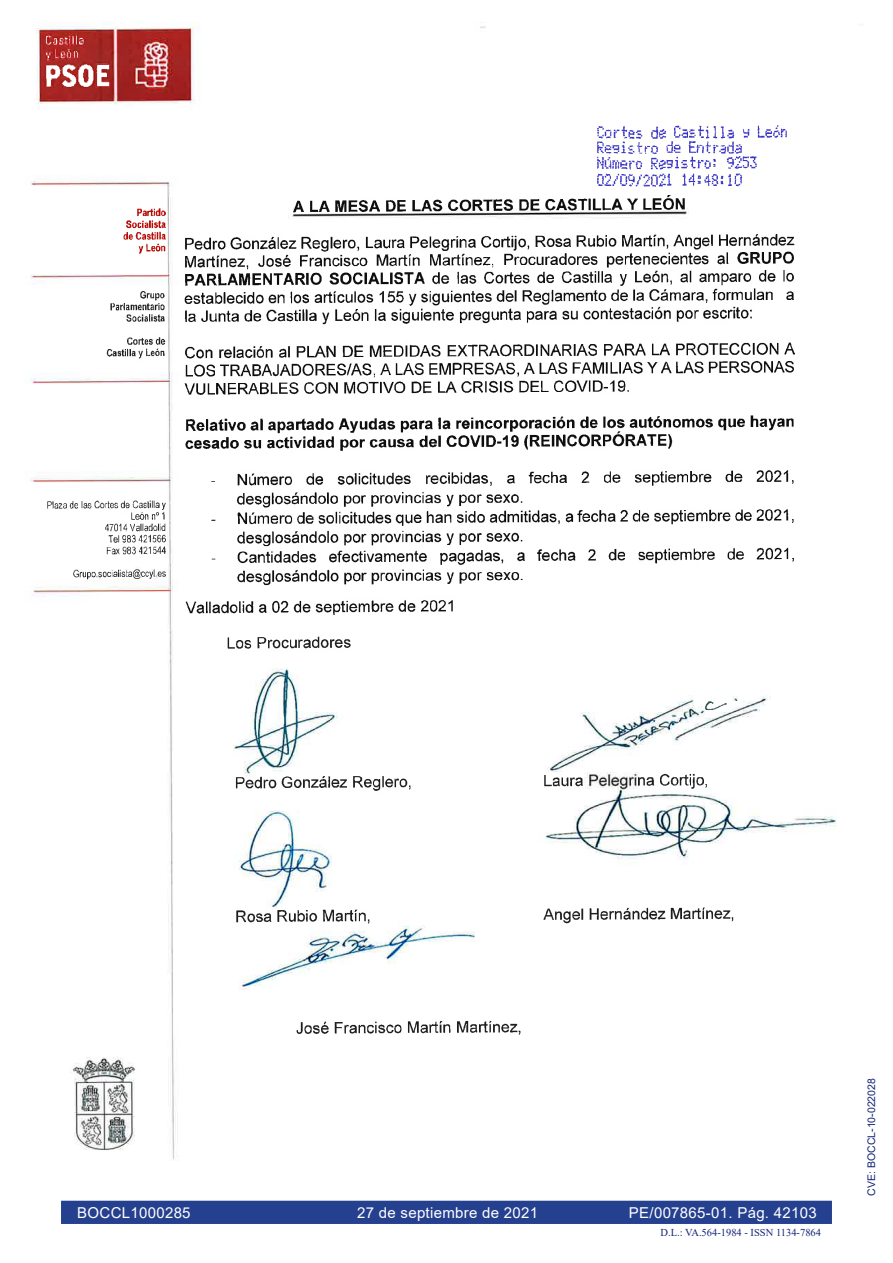
<style>
.page{position:relative;width:893px;height:1263px;background:#fff}
.page>*{position:absolute;margin:0;border:0;box-sizing:border-box;transform-origin:0 0}
.E_CVE{font:15px "Arial";letter-spacing:.02em;color:#fff}
.t1{font:10.5px "Times New Roman";color:#132477}
.t2{font:10.5px "Arial";color:#132477}
</style>
<div class="page">
<div style="left:60px;top:1200px;width:773px;height:25px;background:#25408f"></div>
<div style="left:60px;top:1199px;width:773px;height:26px;border:2px solid #fff"></div>
<img style="left:25px;top:22px;width:812px;height:1138px">
<img style="left:45px;top:36px;width:66px;height:52px">
<img style="left:122px;top:208px;width:43px;height:45px">
<img style="left:48px;top:290px;width:687px;height:745px">
<img style="left:185px;top:126px;width:610px;height:489px">
<img style="left:704px;top:701px;width:22px;height:8px">
<p class="E_CVE" style="left:77px;top:1202px;width:115px">BOCCL1000285</p>
<p class="E_CVE" style="left:357px;top:1202px;width:183px">27 de septiembre de 2021</p>
<p class="E_CVE" style="left:629px;top:1202px;width:189px">PE/007865-01. Pág. 42103</p>
<p class="t1" style="left:661px;top:1225px;width:162px">D.L.: VA.564-1984 - ISSN 1134-7864</p>
<p class="t2" style="left:864px;top:1195px;width:119px;rotate:-90deg">CVE: BOCCL-10-022028</p>
</div>
